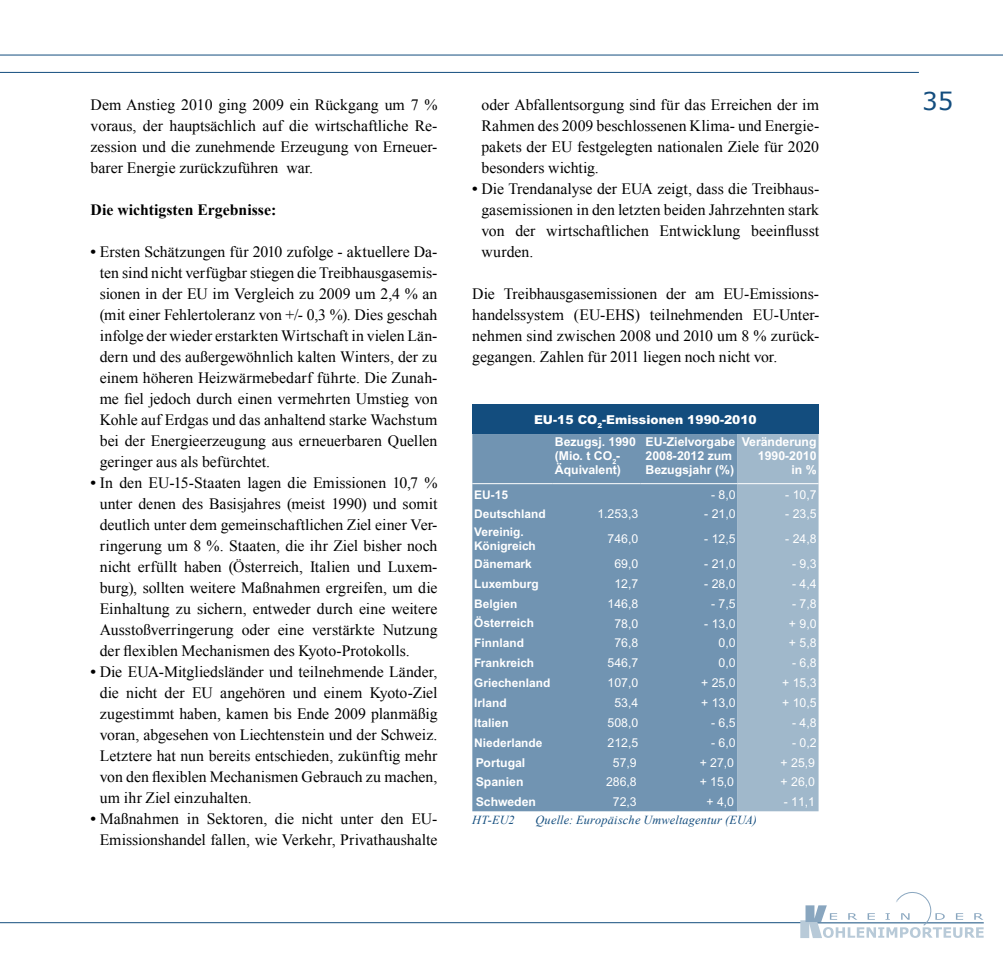
<style>
.page{position:relative;width:1003px;height:968px;background:#fff}
.page>*{position:absolute;margin:0;border:0;box-sizing:border-box;transform-origin:0 0}
.t1{font:24.5px "Verdana";color:#134d7e}
.t2{font:15.75px/21px "Times New Roman";color:#000;text-align:justify}
.t3{font:700 15.75px "Times New Roman";color:#000}
.t4{font:12.25px "Arial";color:#fff}
.t5{font:700 12.25px/14px "Arial";color:#fff}
.t6{font:italic 12.25px "Times New Roman";letter-spacing:.02em;color:#134d7e}
.t7{font:900 12.25px/22.1px "Arial";color:#fff}
.t8{font:700 11.9px/14px "Arial";color:#fff}
.s1{font-weight:700}
</style>
<div class="page">
<hr style="left:0;top:55px;width:1002px;height:1px;background:#134d7e">
<hr style="left:0;top:72px;width:918px;height:1px;background:#134d7e">
<hr style="left:0;top:922px;width:808px;height:1px;background:#134d7e">
<svg style="left:800px;top:892px;width:183px;height:45px"></svg>
<div style="left:472px;top:404px;width:346px;height:30px;background:#134d7e"></div>
<div style="left:472px;top:434px;width:265px;height:377px;background:#7194b2"></div>
<div style="left:737px;top:434px;width:81px;height:377px;background:#a0b8cb"></div>
<hr style="left:472px;top:483px;width:80px;height:1px;background:#fff">
<hr style="left:552px;top:483px;width:88px;height:1px;background:#fff">
<hr style="left:640px;top:483px;width:97px;height:1px;background:#fff">
<hr style="left:737px;top:483px;width:81px;height:1px;background:#fff">
<p class="t2" style="left:91px;top:94px;width:348px">Dem Anstieg 2010 ging 2009 ein Rückgang um 7 %</p>
<h1 class="t1" style="left:921px;top:84px;width:33px">35</h1>
<p class="t2" style="left:91px;top:115px;width:348px">voraus, der hauptsächlich auf die wirtschaftliche Re&shy;zession und die zunehmende Erzeugung von Erneuer&shy;barer Energie zurückzuführen war.</p>
<p class="t3" style="left:91px;top:199px;width:187px">Die wichtigsten Ergebnisse:</p>
<p class="t2" style="left:100px;top:241px;width:339px;text-indent:-9px"><span class="s1">•</span> Ersten Schätzungen für 2010 zufolge - aktuellere Da&shy;ten sind nicht verfügbar stiegen die Treibhausgasemis&shy;sionen in der EU im Vergleich zu 2009 um 2,4 % an (mit einer Fehlertoleranz von +/- 0,3 %). Dies geschah infolge der wieder erstarkten Wirtschaft in vielen Län&shy;dern und des außergewöhnlich kalten Winters, der zu einem höheren Heizwärmebedarf führte. Die Zunah&shy;me fiel jedoch durch einen vermehrten Umstieg von Kohle auf Erdgas und das anhaltend starke Wachstum bei der Energieerzeugung aus erneuerbaren Quellen geringer aus als befürchtet.</p>
<p class="t2" style="left:100px;top:472px;width:339px;text-indent:-9px"><span class="s1">•</span> In den EU-15-Staaten lagen die Emissionen 10,7 % unter denen des Basisjahres (meist 1990) und somit deutlich unter dem gemeinschaftlichen Ziel einer Ver&shy;ringerung um 8 %. Staaten, die ihr Ziel bisher noch nicht erfüllt haben (Österreich, Italien und Luxem&shy;burg), sollten weitere Maßnahmen ergreifen, um die Einhaltung zu sichern, entweder durch eine weitere Ausstoßverringerung oder eine verstärkte Nutzung der flexiblen Mechanismen des Kyoto-Protokolls.</p>
<p class="t2" style="left:100px;top:661px;width:339px;text-indent:-9px"><span class="s1">•</span> Die EUA-Mitgliedsländer und teilnehmende Länder, die nicht der EU angehören und einem Kyoto-Ziel zugestimmt haben, kamen bis Ende 2009 planmäßig voran, abgesehen von Liechtenstein und der Schweiz.<br>Letztere hat nun bereits entschieden, zukünftig mehr von den flexiblen Mechanismen Gebrauch zu machen, um ihr Ziel einzuhalten.</p>
<p class="t2" style="left:91px;top:808px;width:348px;text-align:center"><span class="s1">•</span> Maßnahmen in Sektoren, die nicht unter den EU-<br>Emissionshandel fallen, wie Verkehr, Privathaushalte</p>
<p class="t2" style="left:481px;top:94px;width:339px">oder Abfallentsorgung sind für das Erreichen der im Rahmen des 2009 beschlossenen Klima- und Energie&shy;pakets der EU festgelegten nationalen Ziele für 2020 besonders wichtig.</p>
<p class="t2" style="left:481px;top:178px;width:339px;text-indent:-9px"><span class="s1">•</span> Die Trendanalyse der EUA zeigt, dass die Treibhaus&shy;gasemissionen in den letzten beiden Jahrzehnten stark von der wirtschaftlichen Entwicklung beeinflusst wurden.</p>
<p class="t2" style="left:472px;top:283px;width:348px">Die Treibhausgasemissionen der am EU-Emissions&shy;handelssystem (EU-EHS) teilnehmenden EU-Unter&shy;nehmen sind zwischen 2008 und 2010 um 8 % zurück&shy;gegangen. Zahlen für 2011 liegen noch nicht vor.</p>
<p class="t7" style="left:554px;top:408px;width:203px;text-indent:-21px">EU-15 CO<sub>2</sub>-Emissionen 1990-2010<br><span class="s1">Bezugsj. 1990</span></p>
<p class="t5" style="left:554px;top:448px;width:68px">(Mio. t CO<sub>2</sub>-<br>Äquivalent)</p>
<p class="t5" style="left:645px;top:434px;width:91px">EU-Zielvorgabe<br>2008-2012 zum<br>Bezugsjahr (%)</p>
<p class="t5" style="left:741px;top:434px;width:76px;text-align:right">Veränderung<br>1990-2010<br>in %</p>
<p class="t8" style="left:474px;top:487px;width:35px">EU-15</p>
<p class="t4" style="left:710px;top:487px;width:26px">- 8,0</p>
<p class="t4" style="left:784px;top:487px;width:33px">- 10,7</p>
<p class="t8" style="left:474px;top:506px;width:73px">Deutschland</p>
<p class="t4" style="left:597px;top:507px;width:42px">1.253,3</p>
<p class="t4" style="left:704px;top:507px;width:33px">- 21,0</p>
<p class="t4" style="left:784px;top:507px;width:33px">- 23,5</p>
<p class="t8" style="left:474px;top:524px;width:63px">Vereinig.<br>Königreich</p>
<p class="t4" style="left:607px;top:531px;width:32px">746,0</p>
<p class="t4" style="left:704px;top:531px;width:33px">- 12,5</p>
<p class="t4" style="left:784px;top:531px;width:33px">- 24,8</p>
<p class="t8" style="left:474px;top:556px;width:59px">Dänemark</p>
<p class="t4" style="left:614px;top:556px;width:25px">69,0</p>
<p class="t4" style="left:704px;top:556px;width:33px">- 21,0</p>
<p class="t4" style="left:791px;top:556px;width:26px">- 9,3</p>
<p class="t8" style="left:474px;top:576px;width:66px">Luxemburg</p>
<p class="t4" style="left:614px;top:576px;width:25px">12,7</p>
<p class="t4" style="left:704px;top:576px;width:33px">- 28,0</p>
<p class="t4" style="left:791px;top:576px;width:26px">- 4,4</p>
<p class="t8" style="left:474px;top:596px;width:44px">Belgien</p>
<p class="t4" style="left:607px;top:596px;width:32px">146,8</p>
<p class="t4" style="left:710px;top:596px;width:26px">- 7,5</p>
<p class="t4" style="left:791px;top:596px;width:26px">- 7,8</p>
<p class="t8" style="left:474px;top:616px;width:61px">Österreich</p>
<p class="t4" style="left:614px;top:616px;width:25px">78,0</p>
<p class="t4" style="left:704px;top:616px;width:33px">- 13,0</p>
<p class="t4" style="left:788px;top:616px;width:29px">+ 9,0</p>
<p class="t8" style="left:474px;top:635px;width:51px">Finnland</p>
<p class="t4" style="left:614px;top:636px;width:25px">76,8</p>
<p class="t4" style="left:718px;top:636px;width:19px">0,0</p>
<p class="t4" style="left:788px;top:636px;width:29px">+ 5,8</p>
<p class="t8" style="left:474px;top:655px;width:61px">Frankreich</p>
<p class="t4" style="left:607px;top:655px;width:32px">546,7</p>
<p class="t4" style="left:718px;top:655px;width:19px">0,0</p>
<p class="t4" style="left:791px;top:655px;width:26px">- 6,8</p>
<p class="t8" style="left:474px;top:675px;width:77px">Griechenland</p>
<p class="t4" style="left:607px;top:675px;width:32px">107,0</p>
<p class="t4" style="left:701px;top:675px;width:36px">+ 25,0</p>
<p class="t4" style="left:781px;top:675px;width:36px">+ 15,3</p>
<p class="t8" style="left:474px;top:695px;width:34px">Irland</p>
<p class="t4" style="left:614px;top:695px;width:25px">53,4</p>
<p class="t4" style="left:701px;top:695px;width:36px">+ 13,0</p>
<p class="t4" style="left:781px;top:695px;width:36px">+ 10,5</p>
<p class="t8" style="left:474px;top:715px;width:36px">Italien</p>
<p class="t4" style="left:607px;top:715px;width:32px">508,0</p>
<p class="t4" style="left:710px;top:715px;width:26px">- 6,5</p>
<p class="t4" style="left:791px;top:715px;width:26px">- 4,8</p>
<p class="t8" style="left:474px;top:735px;width:70px">Niederlande</p>
<p class="t4" style="left:607px;top:735px;width:32px">212,5</p>
<p class="t4" style="left:710px;top:735px;width:26px">- 6,0</p>
<p class="t4" style="left:791px;top:735px;width:26px">- 0,2</p>
<p class="t5" style="left:475px;top:755px;width:51px">Portugal</p>
<p class="t4" style="left:612px;top:755px;width:25px">57,9</p>
<p class="t4" style="left:699px;top:755px;width:36px">+ 27,0</p>
<p class="t4" style="left:780px;top:755px;width:36px">+ 25,9</p>
<p class="t5" style="left:475px;top:774px;width:49px">Spanien</p>
<p class="t4" style="left:606px;top:775px;width:32px">286,8</p>
<p class="t4" style="left:699px;top:775px;width:36px">+ 15,0</p>
<p class="t4" style="left:780px;top:775px;width:36px">+ 26,0</p>
<p class="t5" style="left:475px;top:794px;width:62px">Schweden</p>
<p class="t4" style="left:612px;top:794px;width:25px">72,3</p>
<p class="t4" style="left:706px;top:794px;width:29px">+ 4,0</p>
<p class="t4" style="left:783px;top:794px;width:33px">- 11,1</p>
<p class="t6" style="left:472px;top:813px;width:44px">HT-EU2</p>
<p class="t6" style="left:535px;top:813px;width:223px">Quelle: Europäische Umweltagentur (EUA)</p>
</div>
